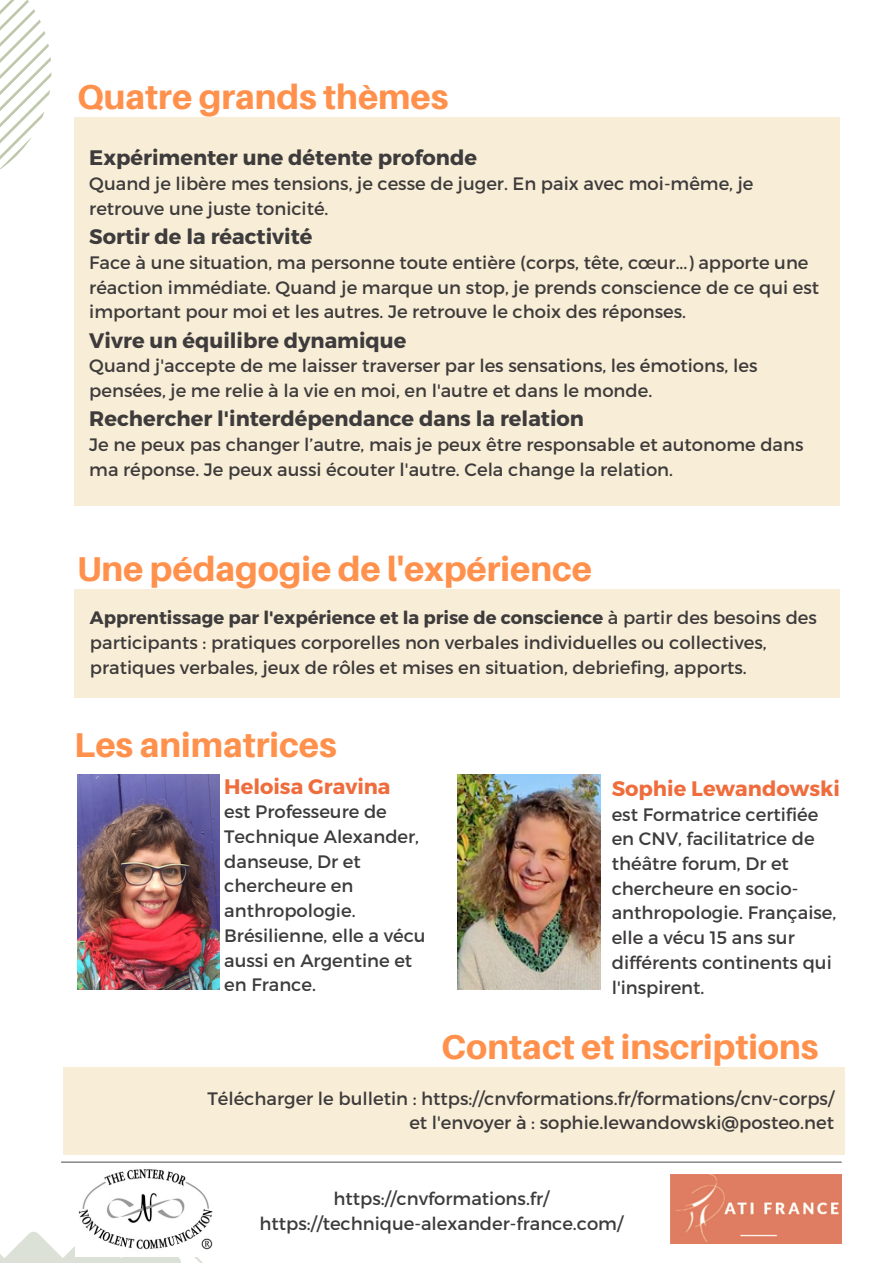
<style>
.page{position:relative;width:893px;height:1264px;background:#fff}
.page>*{position:absolute;margin:0;border:0;box-sizing:border-box;transform-origin:0 0}
.t1{font:800 34.5px "Aileron";color:#ff914d}
.t2{font:700 21px "Montserrat";color:#3d3b3b}
.t3{font:700 21px "Montserrat";color:#ef6c3c}
.t4{font:18px/24.8px "Montserrat";color:#3d3b3b}
.s1{font-weight:700}
</style>
<div class="page">
<svg style="left:0;top:0;width:51px;height:170px"></svg>
<svg style="left:0;top:1232px;width:202px;height:30px"></svg>
<img style="left:75px;top:1169px;width:138px;height:87px">
<div style="left:74px;top:589px;width:765px;height:108px;background:#f8edd6"></div>
<div style="left:74px;top:118px;width:765px;height:387px;background:#f8edd6"></div>
<div style="left:63px;top:1067px;width:781px;height:87px;background:#f8edd6"></div>
<img style="left:77px;top:775px;width:143px;height:214px">
<img style="left:670px;top:1174px;width:171px;height:68px">
<img style="left:457px;top:775px;width:143px;height:214px">
<hr style="left:61px;top:1161px;width:780px;height:1px;background:#5b5d5d">
<h1 class="t1" style="left:77px;top:76px;width:373px">Quatre grands thèmes</h1>
<p class="t2" style="left:89px;top:144px;width:389px">Expérimenter une détente profonde</p>
<p class="t4" style="left:89px;top:170px;width:665px">Quand je libère mes tensions, je cesse de juger. En paix avec moi-même, je retrouve une juste tonicité.</p>
<p class="t2" style="left:89px;top:223px;width:225px">Sortir de la réactivité</p>
<p class="t4" style="left:89px;top:249px;width:731px">Face à une situation, ma personne toute entière (corps, tête, cœur...) apporte une réaction immédiate. Quand je marque un stop, je prends conscience de ce qui est important pour moi et les autres. Je retrouve le choix des réponses.</p>
<p class="t2" style="left:89px;top:326px;width:319px">Vivre un équilibre dynamique</p>
<p class="t4" style="left:89px;top:352px;width:669px">Quand j'accepte de me laisser traverser par les sensations, les émotions, les pensées, je me relie à la vie en moi, en l'autre et dans le monde.</p>
<p class="t2" style="left:89px;top:405px;width:496px">Rechercher l'interdépendance dans la relation</p>
<p class="t4" style="left:89px;top:431px;width:715px">Je ne peux pas changer l’autre, mais je peux être responsable et autonome dans ma réponse. Je peux aussi écouter l'autre. Cela change la relation.</p>
<h1 class="t1" style="left:77px;top:547px;width:516px">Une pédagogie de l'expérience</h1>
<p class="t4" style="left:90px;top:604px;width:728px"><span class="s1">Apprentissage par l'expérience et la prise de conscience</span> à partir des besoins des participants : pratiques corporelles non verbales individuelles ou collectives, pratiques verbales, jeux de rôles et mises en situation, debriefing, apports.</p>
<h1 class="t1" style="left:74px;top:723px;width:264px">Les animatrices</h1>
<p class="t3" style="left:224px;top:772px;width:168px">Heloisa Gravina</p>
<p class="t4" style="left:224px;top:798px;width:203px">est Professeure de<br>Technique Alexander, danseuse, Dr et chercheure en anthropologie.<br>Brésilienne, elle a vécu aussi en Argentine et en France.</p>
<p class="t3" style="left:611px;top:774px;width:230px">Sophie Lewandowski</p>
<p class="t4" style="left:611px;top:800px;width:226px">est Formatrice certifiée en CNV, facilitatrice de théâtre forum, Dr et chercheure en socio&shy;anthropologie. Française, elle a vécu 15 ans sur différents continents qui l'inspirent.</p>
<h1 class="t1" style="left:441px;top:1025px;width:378px">Contact et inscriptions</h1>
<p class="t4" style="left:207px;top:1084px;width:628px;text-align:right">Télécharger le bulletin : https://cnvformations.fr/formations/cnv-corps/ et l'envoyer à : sophie.lewandowski@posteo.net</p>
<p class="t4" style="left:259px;top:1185px;width:365px;text-align:center">https://cnvformations.fr/ https://technique-alexander-france.com/</p>
</div>
